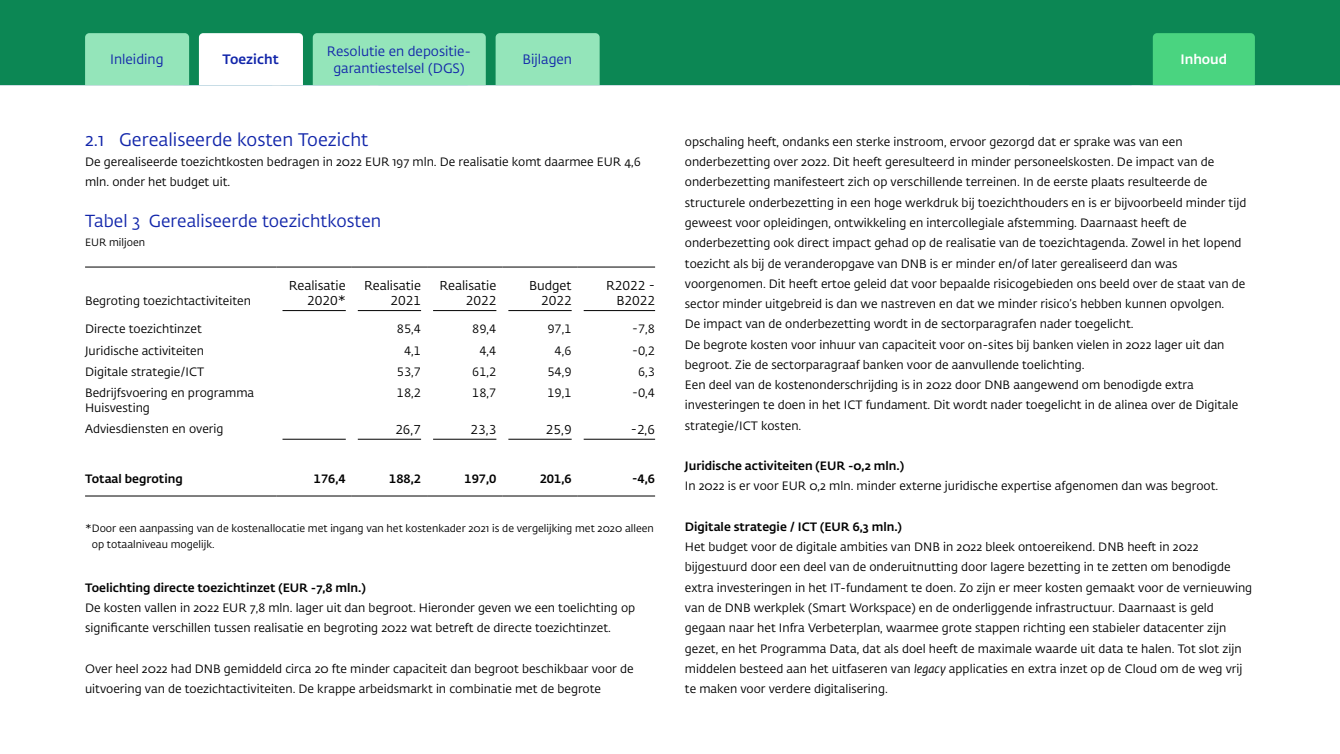
<style>
.page{position:relative;width:1340px;height:754px;background:#fff}
.page>*{position:absolute;margin:0;border:0;box-sizing:border-box;transform-origin:0 0}
.H3_Paragraafkop{font:18px "DNB Fedra";color:#1226aa}
.P_Figuurbijschrift{font:17.25px "DNB Fedra";color:#1226aa}
.t1{font:13.5px/16.5px "DNB Fedra";color:#1226aa;text-align:center}
.t2{font:500 13.5px "DNB Fedra";color:#fff}
.t3{font:500 13.5px "DNB Fedra";color:#1226aa}
.Tabel_Kop_LINKS{font:12.75px/15.3px "DNB Fedra";color:#000;text-align:right}
.P_Broodtekst{font:12px/20.2px "DNB Fedra";color:#000}
.Tabel_Brood_TEKST{font:12px/14.4px "DNB Fedra";color:#000}
.H4_Alineakop{font:500 12px "DNB Fedra";color:#000}
.Tabel_Brood_GETAL{font:12px "DNB Fedra";color:#000}
.Tabel_Brood_GETAL-2{font:500 12px "DNB Fedra";color:#000}
.Tabel_Brood_TEKST-2{font:500 12px "DNB Fedra";color:#000}
.Tabel_Toelichting{font:10.5px/16.5px "DNB Fedra";color:#000}
.Tabel_Ondertitel{font:10.5px "DNB Fedra";color:#000}
.s1{font-family:"Verdana"}
.s2{font-style:italic}
</style>
<div class="page">
<div style="left:0;top:0;width:1339px;height:85px;background:#0c8754"></div>
<svg style="left:1140px;top:33px;width:114px;height:52px;background:#42cb7a"></svg>
<div style="left:495px;top:33px;width:104px;height:52px;background:#94e5ba"></div>
<svg style="left:85px;top:33px;width:401px;height:52px"></svg>
<hr style="left:85px;top:267px;width:191px;height:1px;background:#000">
<hr style="left:276px;top:267px;width:76px;height:1px;background:#000">
<hr style="left:352px;top:267px;width:75px;height:1px;background:#000">
<hr style="left:427px;top:267px;width:75px;height:1px;background:#000">
<hr style="left:502px;top:267px;width:75px;height:1px;background:#000">
<hr style="left:577px;top:267px;width:78px;height:1px;background:#000">
<hr style="left:85px;top:495px;width:191px;height:1px;background:#000">
<hr style="left:276px;top:495px;width:76px;height:1px;background:#000">
<hr style="left:352px;top:495px;width:75px;height:1px;background:#000">
<hr style="left:427px;top:495px;width:75px;height:1px;background:#000">
<hr style="left:502px;top:495px;width:75px;height:1px;background:#000">
<hr style="left:577px;top:495px;width:78px;height:1px;background:#000">
<hr style="left:282px;top:310px;width:64px;height:1px;background:#000">
<hr style="left:358px;top:310px;width:63px;height:1px;background:#000">
<hr style="left:433px;top:310px;width:63px;height:1px;background:#000">
<hr style="left:508px;top:310px;width:63px;height:1px;background:#000">
<hr style="left:583px;top:310px;width:72px;height:1px;background:#000">
<hr style="left:282px;top:439px;width:64px;height:1px;background:#000">
<hr style="left:358px;top:439px;width:63px;height:1px;background:#000">
<hr style="left:433px;top:439px;width:63px;height:1px;background:#000">
<hr style="left:508px;top:439px;width:63px;height:1px;background:#000">
<hr style="left:583px;top:439px;width:72px;height:1px;background:#000">
<p class="t1" style="left:327px;top:43px;width:146px">Resolutie en depositie&shy;garantiestelsel (DGS)</p>
<p class="t3" style="left:223px;top:51px;width:58px">Toezicht</p>
<p class="t1" style="left:403px;top:52px;width:40px">Titel 4</p>
<p class="t2" style="left:1150px;top:51px;width:95px">Samenvatting</p>
<p class="t1" style="left:110px;top:52px;width:55px">Inleiding</p>
<p class="t1" style="left:522px;top:52px;width:51px">Bijlagen</p>
<p class="t1" style="left:112px;top:52px;width:37px">Titel 1</p>
<p class="t1" style="left:208px;top:52px;width:39px">Titel 2</p>
<p class="t2" style="left:1180px;top:51px;width:48px">Inhoud</p>
<h3 class="H3_Paragraafkop" style="left:85px;top:129px;width:285px">2.1 Gerealiseerde kosten Toezicht</h3>
<p class="P_Broodtekst" style="left:85px;top:152px;width:557px">De gerealiseerde toezichtkosten bedragen in 2022 EUR 197 mln. De realisatie komt daarmee EUR 4,6 mln. onder het budget uit.</p>
<p class="P_Figuurbijschrift" style="left:85px;top:210px;width:298px">Tabel 3 Gerealiseerde toezichtkosten</p>
<p class="Tabel_Ondertitel" style="left:85px;top:236px;width:62px">EUR miljoen</p>
<p class="Tabel_Brood_TEKST" style="left:85px;top:294px;width:167px">Begroting toezichtactiviteiten</p>
<p class="Tabel_Kop_LINKS" style="left:289px;top:278px;width:59px">Realisatie<br>2020<span class="s1">*</span></p>
<p class="Tabel_Kop_LINKS" style="left:364px;top:278px;width:59px">Realisatie<br>2021</p>
<p class="Tabel_Kop_LINKS" style="left:439px;top:278px;width:59px">Realisatie<br>2022</p>
<p class="Tabel_Kop_LINKS" style="left:529px;top:278px;width:44px">Budget<br>2022</p>
<p class="Tabel_Kop_LINKS" style="left:606px;top:278px;width:50px">R2022 -<br>B2022</p>
<p class="Tabel_Brood_TEKST" style="left:85px;top:322px;width:118px">Directe toezichtinzet</p>
<p class="Tabel_Brood_GETAL" style="left:397px;top:322px;width:26px">85,4</p>
<p class="Tabel_Brood_GETAL" style="left:472px;top:322px;width:26px">89,4</p>
<p class="Tabel_Brood_GETAL" style="left:547px;top:322px;width:26px">97,1</p>
<p class="Tabel_Brood_GETAL" style="left:632px;top:322px;width:24px">-7,8</p>
<p class="Tabel_Brood_TEKST" style="left:85px;top:343px;width:120px">Juridische activiteiten</p>
<p class="Tabel_Brood_GETAL" style="left:404px;top:343px;width:19px">4,1</p>
<p class="Tabel_Brood_GETAL" style="left:479px;top:343px;width:19px">4,4</p>
<p class="Tabel_Brood_GETAL" style="left:554px;top:343px;width:19px">4,6</p>
<p class="Tabel_Brood_GETAL" style="left:632px;top:343px;width:24px">-0,2</p>
<p class="Tabel_Brood_TEKST" style="left:85px;top:364px;width:121px">Digitale strategie/ICT</p>
<p class="Tabel_Brood_GETAL" style="left:397px;top:364px;width:26px">53,7</p>
<p class="Tabel_Brood_GETAL" style="left:472px;top:364px;width:26px">61,2</p>
<p class="Tabel_Brood_GETAL" style="left:547px;top:364px;width:26px">54,9</p>
<p class="Tabel_Brood_GETAL" style="left:638px;top:364px;width:19px">6,3</p>
<p class="Tabel_Brood_TEKST" style="left:85px;top:386px;width:171px">Bedrijfsvoering en programma<br>Huisvesting</p>
<p class="Tabel_Brood_GETAL" style="left:397px;top:386px;width:26px">18,2</p>
<p class="Tabel_Brood_GETAL" style="left:472px;top:386px;width:26px">18,7</p>
<p class="Tabel_Brood_GETAL" style="left:547px;top:386px;width:26px">19,1</p>
<p class="Tabel_Brood_GETAL" style="left:632px;top:386px;width:24px">-0,4</p>
<p class="Tabel_Brood_TEKST" style="left:85px;top:422px;width:140px">Adviesdiensten en overig</p>
<p class="Tabel_Kop_LINKS" style="left:395px;top:421px;width:27px">26,7</p>
<p class="Tabel_Kop_LINKS" style="left:470px;top:421px;width:27px">23,3</p>
<p class="Tabel_Kop_LINKS" style="left:546px;top:421px;width:27px">25,9</p>
<p class="Tabel_Kop_LINKS" style="left:630px;top:421px;width:26px">-2,6</p>
<p class="Tabel_Brood_TEKST-2" style="left:85px;top:471px;width:99px">Totaal begroting</p>
<p class="Tabel_Brood_GETAL-2" style="left:314px;top:471px;width:33px">176,4</p>
<p class="Tabel_Brood_GETAL-2" style="left:389px;top:471px;width:33px">188,2</p>
<p class="Tabel_Brood_GETAL-2" style="left:464px;top:471px;width:33px">197,0</p>
<p class="Tabel_Brood_GETAL-2" style="left:540px;top:471px;width:33px">201,6</p>
<p class="Tabel_Brood_GETAL-2" style="left:632px;top:471px;width:24px">-4,6</p>
<p class="Tabel_Toelichting" style="left:92px;top:520px;width:563px;text-indent:-7px"><span class="s1">*</span>Door een aanpassing van de kostenallocatie met ingang van het kostenkader 2021 is de vergelijking met 2020 alleen op totaalniveau mogelijk.</p>
<h4 class="H4_Alineakop" style="left:85px;top:580px;width:282px">Toelichting directe toezichtinzet (EUR -7,8 mln.)</h4>
<p class="P_Broodtekst" style="left:85px;top:597px;width:552px">De kosten vallen in 2022 EUR 7,8 mln. lager uit dan begroot. Hieronder geven we een toelichting op significante verschillen tussen realisatie en begroting 2022 wat betreft de directe toezichtinzet.</p>
<p class="P_Broodtekst" style="left:85px;top:658px;width:550px">Over heel 2022 had DNB gemiddeld circa 20 fte minder capaciteit dan begroot beschikbaar voor de uitvoering van de toezichtactiviteiten. De krappe arbeidsmarkt in combinatie met de begrote</p>
<p class="P_Broodtekst" style="left:685px;top:132px;width:563px">opschaling heeft, ondanks een sterke instroom, ervoor gezorgd dat er sprake was van een onderbezetting over 2022. Dit heeft geresulteerd in minder personeelskosten. De impact van de onderbezetting manifesteert zich op verschillende terreinen. In de eerste plaats resulteerde de structurele onderbezetting in een hoge werkdruk bij toezichthouders en is er bijvoorbeeld minder tijd geweest voor opleidingen, ontwikkeling en intercollegiale afstemming. Daarnaast heeft de onderbezetting ook direct impact gehad op de realisatie van de toezichtagenda. Zowel in het lopend toezicht als bij de veranderopgave van DNB is er minder en/of later gerealiseerd dan was voorgenomen. Dit heeft ertoe geleid dat voor bepaalde risicogebieden ons beeld over de staat van de sector minder uitgebreid is dan we nastreven en dat we minder risico’s hebben kunnen opvolgen.<br>De impact van de onderbezetting wordt in de sectorparagrafen nader toegelicht.</p>
<p class="P_Broodtekst" style="left:685px;top:334px;width:541px">De begrote kosten voor inhuur van capaciteit voor on- sites bij banken vielen in 2022 lager uit dan begroot. Zie de sectorparagraaf banken voor de aanvullende toelichting.</p>
<p class="P_Broodtekst" style="left:685px;top:375px;width:555px">Een deel van de kostenonderschrijding is in 2022 door DNB aangewend om benodigde extra investeringen te doen in het ICT fundament. Dit wordt nader toegelicht in de alinea over de Digitale strategie/ICT kosten.</p>
<h4 class="H4_Alineakop" style="left:685px;top:458px;width:221px">Juridische activiteiten (EUR -0,2 mln.)</h4>
<p class="P_Broodtekst" style="left:685px;top:476px;width:535px">In 2022 is er voor EUR 0,2 mln. minder externe juridische expertise afgenomen dan was begroot.</p>
<h4 class="H4_Alineakop" style="left:685px;top:519px;width:219px">Digitale strategie / ICT (EUR 6,3 mln.)</h4>
<p class="P_Broodtekst" style="left:685px;top:537px;width:569px">Het budget voor de digitale ambities van DNB in 2022 bleek ontoereikend. DNB heeft in 2022 bijgestuurd door een deel van de onderuitnutting door lagere bezetting in te zetten om benodigde extra investeringen in het IT-fundament te doen. Zo zijn er meer kosten gemaakt voor de vernieuwing van de DNB werkplek (Smart Workspace) en de onderliggende infrastructuur. Daarnaast is geld gegaan naar het Infra Verbeterplan, waarmee grote stappen richting een stabieler datacenter zijn gezet, en het Programma Data, dat als doel heeft de maximale waarde uit data te halen. Tot slot zijn middelen besteed aan het uitfaseren van <span class="s2">legacy</span> applicaties en extra inzet op de Cloud om de weg vrij te maken voor verdere digitalisering.</p>
</div>
